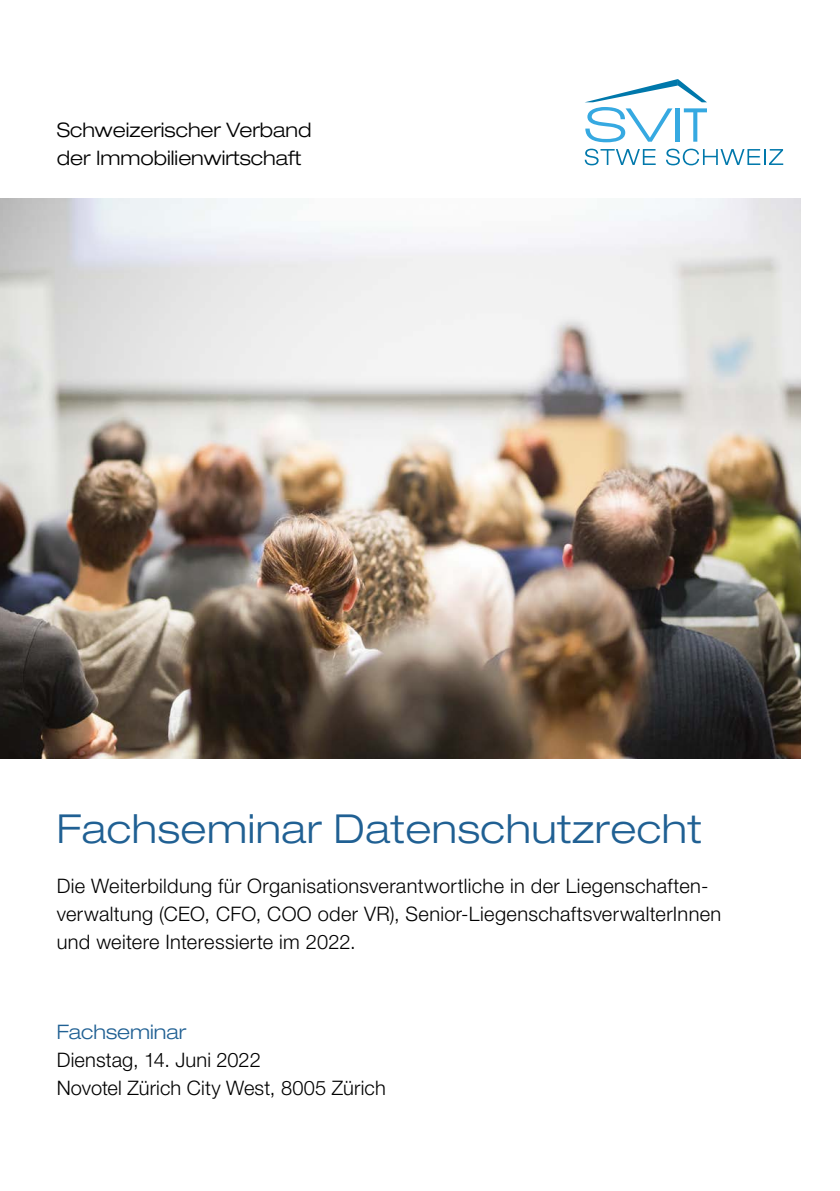
<style>
.page{position:relative;width:840px;height:1191px;background:#fff}
.page>*{position:absolute;margin:0;border:0;box-sizing:border-box;transform-origin:0 0}
.t1{font:300 expanded 40px "Helvetica Neue LT Std";letter-spacing:.015em;color:#206093}
.t2{font:300 20px/28px "Helvetica Neue LT Std";letter-spacing:.015em;color:#000}
.t3{font:300 expanded 20px/28px "Helvetica Neue LT Std";color:#000}
.t4{font:300 expanded 20px "Helvetica Neue LT Std";color:#206093}
</style>
<div class="page">
<img style="left:0;top:198px;width:799px;height:561px">
<svg style="left:584px;top:149px;width:71px;height:16px"></svg>
<svg style="left:666px;top:149px;width:116px;height:16px"></svg>
<svg style="left:585px;top:79px;width:121px;height:63px"></svg>
<p class="t3" style="left:57px;top:115px;width:256px">Schweizerischer Verband der Immobilienwirtschaft</p>
<h1 class="t1" style="left:57px;top:804px;width:646px">Fachseminar Datenschutzrecht</h1>
<p class="t2" style="left:57px;top:872px;width:665px">Die Weiterbildung für Organisationsverantwortliche in der Liegenschaften&shy;verwaltung (CEO, CFO, COO oder VR), Senior-LiegenschaftsverwalterInnen und weitere Interessierte im 2022.</p>
<p class="t4" style="left:57px;top:1019px;width:131px">Fachseminar</p>
<p class="t2" style="left:57px;top:1045px;width:330px">Dienstag, 14. Juni 2022<br>Novotel Zürich City West, 8005 Zürich</p>
</div>
